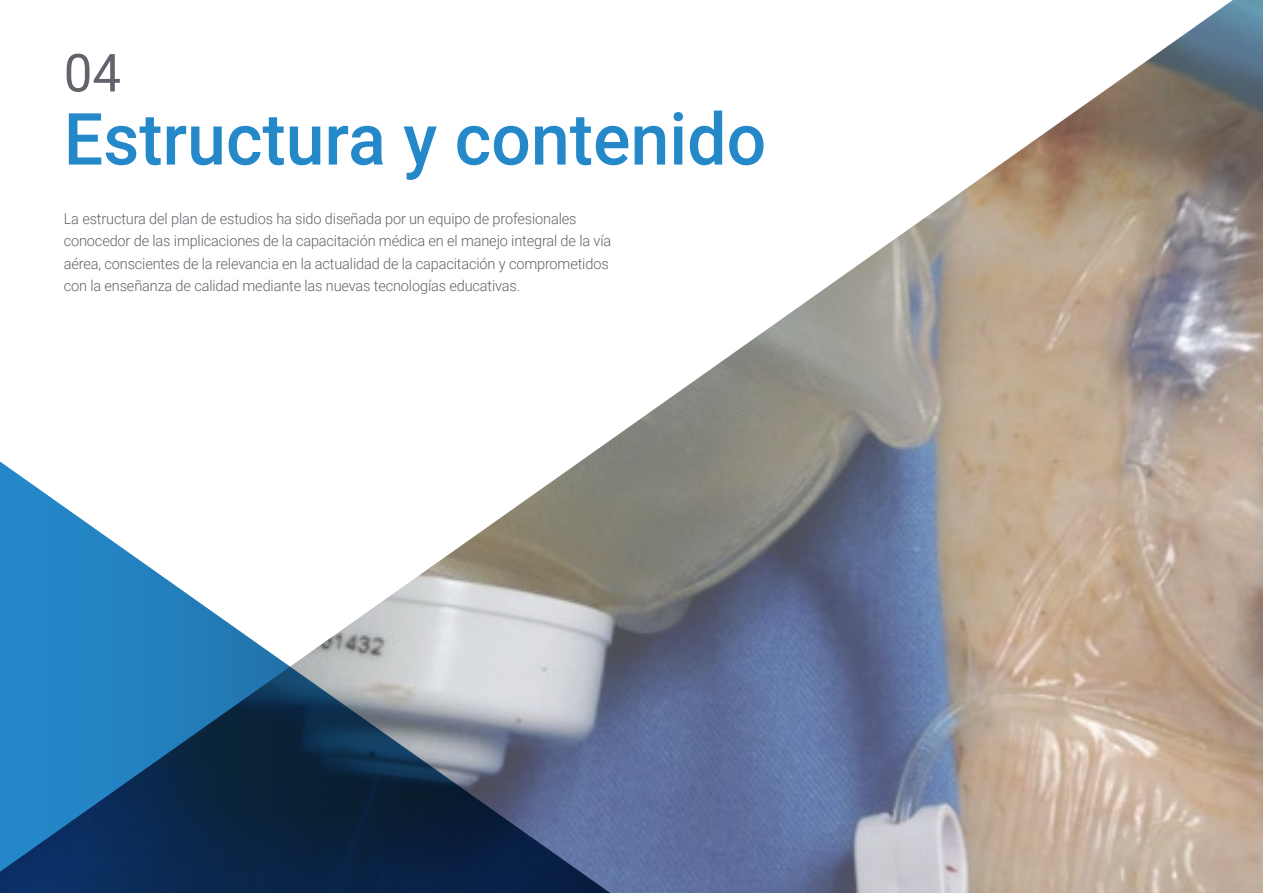
<style>
.page{position:relative;width:1263px;height:893px;background:#fff}
.page>*{position:absolute;margin:0;border:0;box-sizing:border-box;transform-origin:0 0}
.t1{font:500 72px "Roboto";color:#2488c9}
.t2{font:52.5px "Roboto";color:#61646a}
.t3{font:300 15px/22.5px "Roboto";letter-spacing:-.01em;color:#61646a}
</style>
<div class="page">
<img style="left:602px;top:0;width:661px;height:893px">
<svg style="left:0;top:446px;width:640px;height:447px"></svg>
<h2 class="t2" style="left:64px;top:36px;width:59px">04</h2>
<h1 class="t1" style="left:64px;top:89px;width:704px">Estructura y contenido</h1>
<p class="t3" style="left:64px;top:207px;width:549px">La estructura del plan de estudios ha sido diseñada por un equipo de profesionales conocedor de las implicaciones de la capacitación médica en el manejo integral de la vía aérea, conscientes de la relevancia en la actualidad de la capacitación y comprometidos con la enseñanza de calidad mediante las nuevas tecnologías educativas.</p>
</div>
